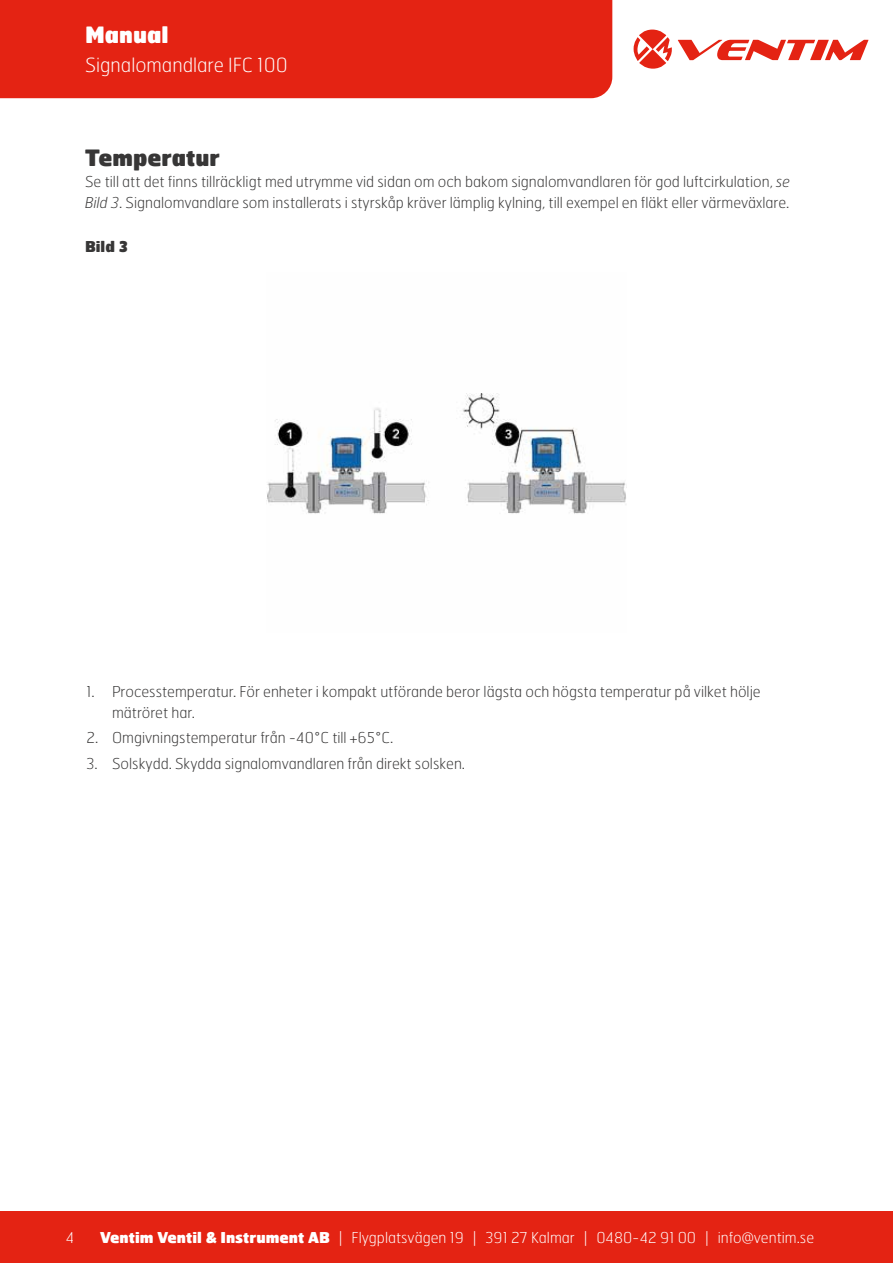
<style>
.page{position:relative;width:893px;height:1263px;background:#fff}
.page>*{position:absolute;margin:0;border:0;box-sizing:border-box;transform-origin:0 0}
.t1{font:900 22.5px "Hermes FB";color:#373636}
.t2{font:900 22.5px "Hermes FB";color:#fff}
.t3{font:100 19.5px "Hermes FB";color:#fff}
.t4{font:100 15px/21px "Hermes FB";color:#373636}
.t5{font:100 15px "Hermes FB";color:#fff}
.t6{font:900 15px "Hermes FB";color:#373636}
.s1{font-style:italic}
.s2{font-weight:900}
</style>
<div class="page">
<div style="left:0;top:1212px;width:893px;height:51px;background:#e42313"></div>
<div style="left:0;top:0;width:612px;height:98px;background:#e42313"></div>
<svg style="left:634px;top:30px;width:38px;height:39px"></svg>
<svg style="left:678px;top:40px;width:190px;height:20px"></svg>
<img style="left:266px;top:393px;width:360px;height:121px">
<h1 class="t2" style="left:85px;top:20px;width:85px">Manual</h1>
<h2 class="t3" style="left:85px;top:52px;width:204px">Signalomandlare IFC 100</h2>
<h1 class="t1" style="left:85px;top:143px;width:136px">Temperatur</h1>
<p class="t4" style="left:85px;top:171px;width:707px">Se till att det finns tillräckligt med utrymme vid sidan om och bakom signalomvandlaren för god luftcirkulation, <span class="s1">se<br>Bild 3</span>. Signalomvandlare som installerats i styrskåp kräver lämplig kylning, till exempel en fläkt eller värmeväxlare.</p>
<p class="t6" style="left:85px;top:236px;width:44px">Bild 3</p>
<p class="t4" style="left:112px;top:681px;width:650px;text-indent:-26px">1. Processtemperatur. För enheter i kompakt utförande beror lägsta och högsta temperatur på vilket hölje mätröret har.</p>
<p class="t4" style="left:87px;top:727px;width:308px">2. Omgivningstemperatur från -40°C till +65°C.</p>
<p class="t4" style="left:87px;top:752px;width:380px">3. Solskydd. Skydda signalomvandlaren från direkt solsken.</p>
<p class="t5" style="left:66px;top:1228px;width:10px">4</p>
<p class="t5" style="left:100px;top:1228px;width:716px"><span class="s2">Ventim Ventil &amp; Instrument AB</span> | Flygplatsvägen 19 | 391 27 Kalmar | 0480-42 91 00 | info@ventim.se</p>
</div>
